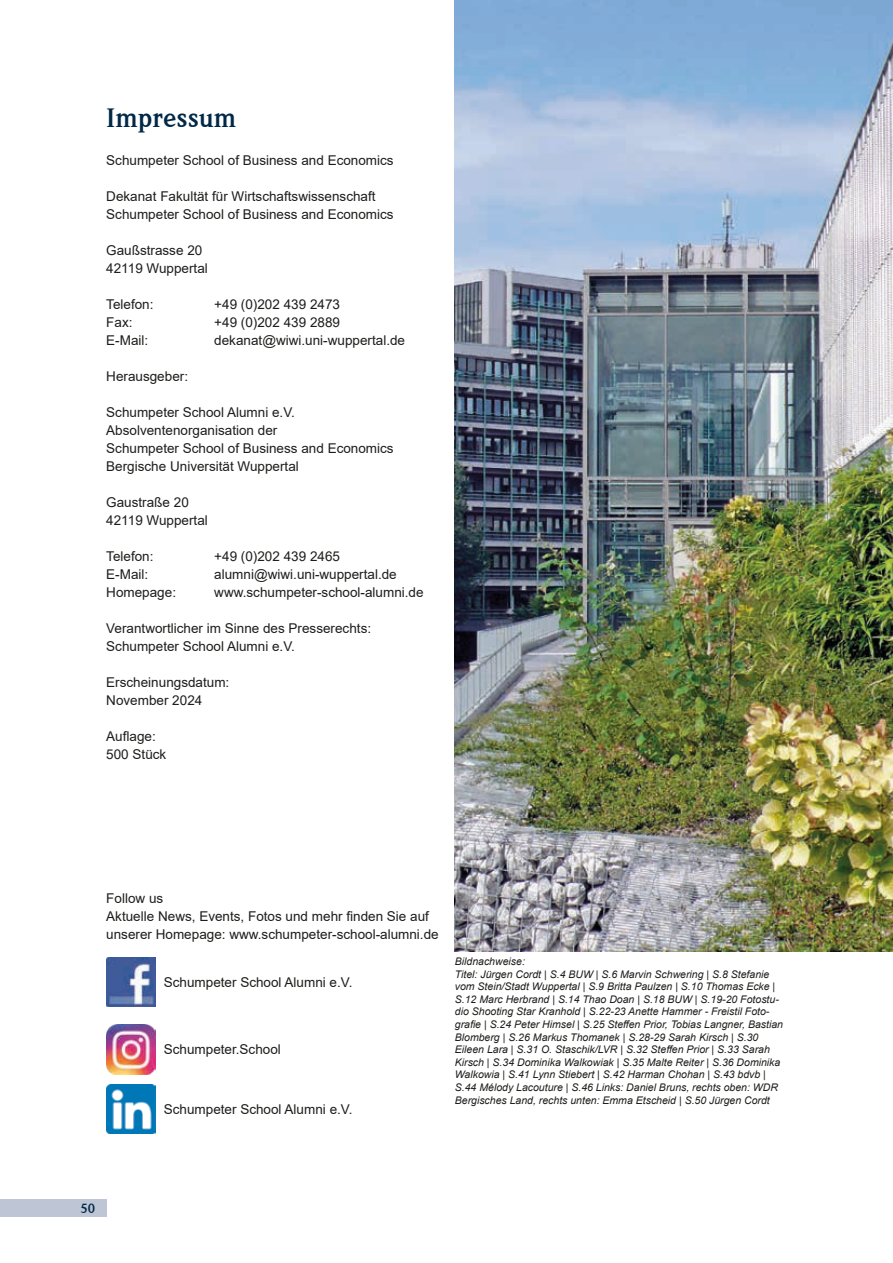
<style>
.page{position:relative;width:893px;height:1263px;background:#fff}
.page>*{position:absolute;margin:0;border:0;box-sizing:border-box;transform-origin:0 0}
.t1{font:700 27px "Weidemann IT Cby BT";color:#002847}
.t2{font:13.5px/18px "Arial";color:#1d1d1b}
.t3{font:700 13.5px "Weidemann IT Cby BT";color:#002847}
.t4{font:italic 10.5px/12.6px "Arial";color:#1d1d1b}
</style>
<div class="page">
<div style="left:0;top:1199px;width:106px;height:17px;background:#bec6d6"></div>
<img style="left:106px;top:1024px;width:49px;height:50px">
<img style="left:106px;top:957px;width:49px;height:50px">
<img style="left:106px;top:1084px;width:49px;height:49px">
<img style="left:455px;top:0;width:438px;height:951px">
<h1 class="t1" style="left:106px;top:101px;width:132px">Impressum</h1>
<p class="t2" style="left:106px;top:151px;width:289px">Schumpeter School of Business and Economics</p>
<p class="t2" style="left:106px;top:187px;width:289px">Dekanat Fakultät für Wirtschaftswissenschaft<br>Schumpeter School of Business and Economics</p>
<p class="t2" style="left:106px;top:241px;width:103px">Gaußstrasse 20<br>42119 Wuppertal</p>
<p class="t2" style="left:106px;top:295px;width:49px">Telefon:</p>
<p class="t2" style="left:214px;top:295px;width:127px">+49 (0)202 439 2473</p>
<p class="t2" style="left:106px;top:313px;width:28px">Fax:</p>
<p class="t2" style="left:214px;top:313px;width:127px">+49 (0)202 439 2889</p>
<p class="t2" style="left:106px;top:331px;width:43px">E-Mail:</p>
<p class="t2" style="left:214px;top:331px;width:192px">dekanat@wiwi. uni-wuppertal.de</p>
<p class="t2" style="left:106px;top:367px;width:83px">Herausgeber:</p>
<p class="t2" style="left:106px;top:403px;width:289px">Schumpeter School Alumni e.V.<br>Absolventenorganisation der<br>Schumpeter School of Business and Economics Bergische Universität Wuppertal</p>
<p class="t2" style="left:106px;top:493px;width:103px">Gaustraße 20<br>42119 Wuppertal</p>
<p class="t2" style="left:106px;top:547px;width:49px">Telefon:</p>
<p class="t2" style="left:214px;top:547px;width:127px">+49 (0)202 439 2465</p>
<p class="t2" style="left:106px;top:565px;width:43px">E-Mail:</p>
<p class="t2" style="left:214px;top:565px;width:184px">alumni@wiwi. uni-wuppertal.de</p>
<p class="t2" style="left:106px;top:583px;width:71px">Homepage:</p>
<p class="t2" style="left:214px;top:583px;width:211px">www.schumpeter-school-alumni.de</p>
<p class="t2" style="left:106px;top:619px;width:266px">Verantwortlicher im Sinne des Presserechts:<br>Schumpeter School Alumni e.V.</p>
<p class="t2" style="left:106px;top:673px;width:125px">Erscheinungsdatum:<br>November 2024</p>
<p class="t2" style="left:106px;top:727px;width:62px">Auflage:<br>500 Stück</p>
<p class="t2" style="left:106px;top:889px;width:334px">Follow us<br>Aktuelle News, Events, Fotos und mehr finden Sie auf unserer Homepage: www.schumpeter-school-alumni.de</p>
<p class="t2" style="left:164px;top:973px;width:188px">Schumpeter School Alumni e.V.</p>
<p class="t2" style="left:164px;top:1040px;width:119px">Schumpeter. School</p>
<p class="t2" style="left:164px;top:1100px;width:188px">Schumpeter School Alumni e.V.</p>
<p class="t4" style="left:455px;top:955px;width:330px">Bildnachweise:<br>Titel: Jürgen Cordt | S.4 BUW | S.6 Marvin Schwering | S.8 Stefanie vom Stein/Stadt Wuppertal | S.9 Britta Paulzen | S.10 Thomas Ecke | S.12 Marc Herbrand | S.14 Thao Doan | S.18 BUW | S.19-20 Fotostu&shy;dio Shooting Star Kranhold | S.22-23 Anette Hammer - Freistil Foto&shy;grafie | S.24 Peter Himsel | S.25 Steffen Prior, Tobias Langner, Bastian Blomberg | S.26 Markus Thomanek | S.28-29 Sarah Kirsch | S.30<br>Eileen Lara | S.31 O. Staschik/LVR | S.32 Steffen Prior | S.33 Sarah Kirsch | S.34 Dominika Walkowiak | S.35 Malte Reiter | S.36 Dominika Walkowia | S.41 Lynn Stiebert | S.42 Harman Chohan | S.43 bdvb | S.44 Mélody Lacouture | S.46 Links: Daniel Bruns, rechts oben: WDR Bergisches Land, rechts unten: Emma Etscheid | S.50 Jürgen Cordt</p>
<p class="t3" style="left:80px;top:1200px;width:16px">50</p>
</div>
